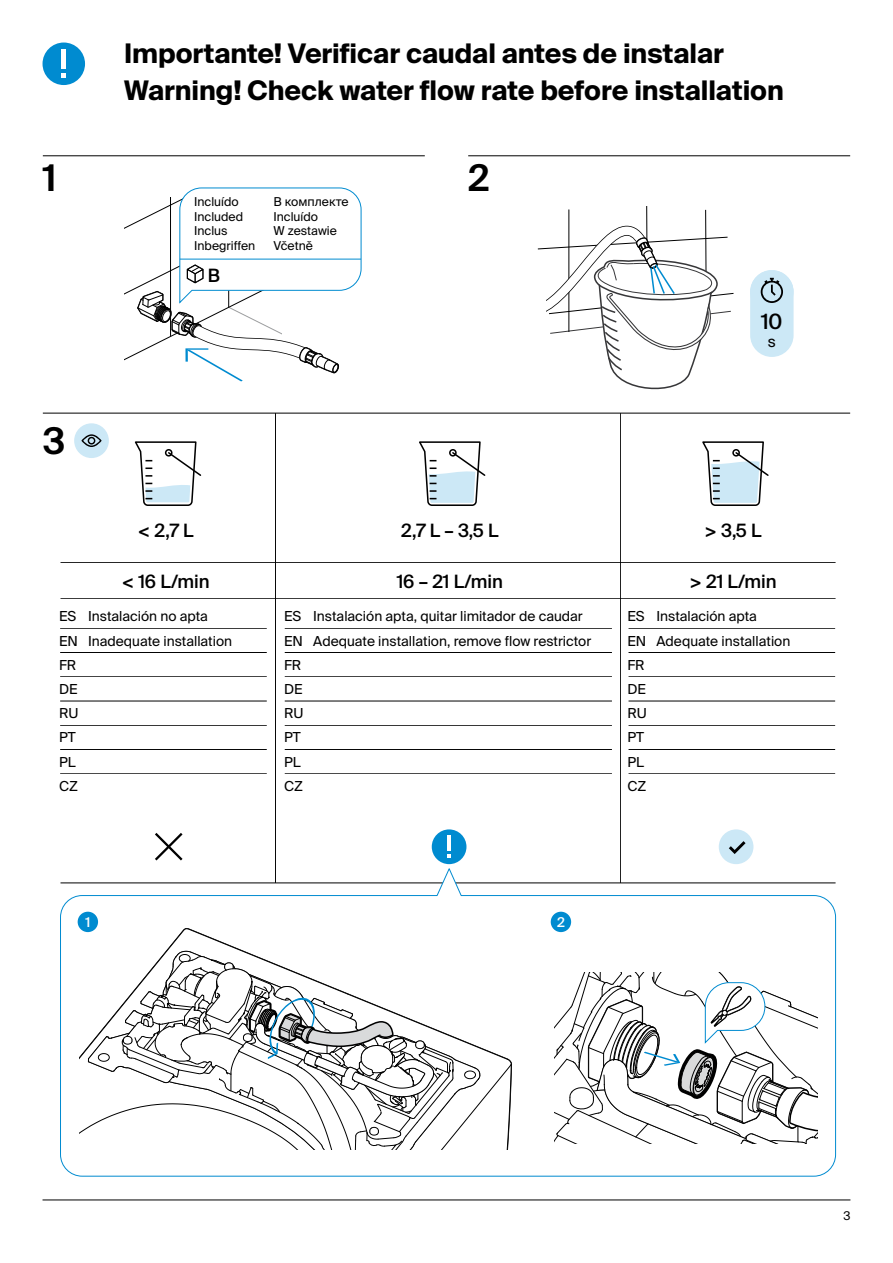
<style>
.page{position:relative;width:893px;height:1263px;background:#fff}
.page>*{position:absolute;margin:0;border:0;box-sizing:border-box;transform-origin:0 0}
.t1{font:600 36.75px "Suisse Intl";color:#000}
.t2{font:700 27px/36.6px "Suisse Intl";letter-spacing:-.005em;color:#000}
.t3{font:500 21px "Suisse Intl";color:#000}
.t4{font:500 18.3px "Suisse Intl";color:#000}
.t5{font:15.3px "Suisse Intl";color:#000}
.t6{font:13.8px/24.2px "Suisse Intl";color:#000}
.t7{font:500 13.5px "Suisse Intl";color:#fff}
.t8{font:12.3px/14.7px "Suisse Intl";color:#000}
.t9{font:12px "Suisse Intl";color:#000}
</style>
<div class="page">
<hr style="left:43px;top:413px;width:807px;height:1px;background:#000">
<hr style="left:61px;top:562px;width:775px;height:1px;background:#000">
<hr style="left:61px;top:598px;width:775px;height:1px;background:#000">
<svg style="left:60px;top:868px;width:776px;height:309px"></svg>
<svg style="left:134px;top:441px;width:68px;height:65px"></svg>
<svg style="left:419px;top:441px;width:67px;height:65px"></svg>
<svg style="left:702px;top:441px;width:67px;height:65px"></svg>
<svg style="left:80px;top:928px;width:432px;height:221px"></svg>
<hr style="left:43px;top:155px;width:382px;height:1px;background:#000">
<hr style="left:468px;top:155px;width:382px;height:1px;background:#000">
<svg style="left:538px;top:206px;width:196px;height:184px"></svg>
<div style="left:432px;top:829px;width:34px;height:35px;background:#008bd0;border-radius:50%"></div>
<svg style="left:447px;top:854px;width:4px;height:4px"></svg>
<hr style="left:447px;top:835px;width:4px;height:16px;background:#fff">
<svg style="left:155px;top:833px;width:28px;height:28px"></svg>
<hr style="left:275px;top:413px;width:1px;height:470px;background:#000">
<hr style="left:620px;top:413px;width:1px;height:470px;background:#000">
<hr style="left:60px;top:628px;width:207px;height:1px;background:#000">
<hr style="left:60px;top:652px;width:207px;height:1px;background:#000">
<hr style="left:60px;top:676px;width:207px;height:1px;background:#000">
<hr style="left:60px;top:701px;width:207px;height:1px;background:#000">
<hr style="left:60px;top:725px;width:207px;height:1px;background:#000">
<hr style="left:60px;top:749px;width:207px;height:1px;background:#000">
<hr style="left:60px;top:774px;width:207px;height:1px;background:#000">
<hr style="left:285px;top:628px;width:327px;height:1px;background:#000">
<hr style="left:285px;top:652px;width:327px;height:1px;background:#000">
<hr style="left:285px;top:676px;width:327px;height:1px;background:#000">
<hr style="left:285px;top:701px;width:327px;height:1px;background:#000">
<hr style="left:285px;top:725px;width:327px;height:1px;background:#000">
<hr style="left:285px;top:749px;width:327px;height:1px;background:#000">
<hr style="left:285px;top:774px;width:327px;height:1px;background:#000">
<div style="left:750px;top:270px;width:44px;height:87px;background:#cce8f6;border-radius:22px"></div>
<svg style="left:761px;top:278px;width:22px;height:25px"></svg>
<div style="left:74px;top:423px;width:35px;height:35px;background:#cce8f6;border-radius:50%"></div>
<svg style="left:81px;top:434px;width:21px;height:13px"></svg>
<hr style="left:628px;top:628px;width:207px;height:1px;background:#000">
<hr style="left:628px;top:652px;width:207px;height:1px;background:#000">
<hr style="left:628px;top:676px;width:207px;height:1px;background:#000">
<hr style="left:628px;top:701px;width:207px;height:1px;background:#000">
<hr style="left:628px;top:725px;width:207px;height:1px;background:#000">
<hr style="left:628px;top:749px;width:207px;height:1px;background:#000">
<hr style="left:628px;top:774px;width:207px;height:1px;background:#000">
<svg style="left:125px;top:187px;width:237px;height:194px"></svg>
<hr style="left:180px;top:259px;width:181px;height:1px;background:#008bd0">
<div style="left:78px;top:912px;width:20px;height:20px;background:#008bd0;border-radius:50%"></div>
<div style="left:551px;top:912px;width:20px;height:20px;background:#008bd0;border-radius:50%"></div>
<svg style="left:555px;top:973px;width:263px;height:172px"></svg>
<div style="left:719px;top:829px;width:34px;height:35px;background:#cce8f6;border-radius:50%"></div>
<svg style="left:729px;top:841px;width:16px;height:13px"></svg>
<div style="left:43px;top:43px;width:42px;height:42px;background:#008bd0;border-radius:50%"></div>
<svg style="left:61px;top:73px;width:5px;height:5px"></svg>
<div style="left:61px;top:50px;width:5px;height:19px;background:#fff"></div>
<hr style="left:43px;top:1199px;width:807px;height:1px;background:#000">
<h1 class="t1" style="left:43px;top:157px;width:15px">1</h1>
<h1 class="t1" style="left:43px;top:420px;width:24px">3</h1>
<h2 class="t2" style="left:124px;top:36px;width:661px">Importante! Verificar caudal antes de instalar<br>Warning! Check water flow rate before installation</h2>
<p class="t8" style="left:194px;top:194px;width:63px">Incluído<br>Included<br>Inclus<br>Inbegriffen</p>
<p class="t8" style="left:273px;top:194px;width:77px">В комплекте<br>Incluído<br>W zestawie<br>Včetně</p>
<h3 class="t4" style="left:208px;top:265px;width:14px">B</h3>
<h1 class="t1" style="left:468px;top:157px;width:23px">2</h1>
<h3 class="t3" style="left:761px;top:310px;width:23px">10</h3>
<p class="t5" style="left:768px;top:332px;width:10px">s</p>
<h3 class="t4" style="left:138px;top:520px;width:57px">&lt; 2,7 L</h3>
<h3 class="t4" style="left:401px;top:520px;width:99px">2,7 L – 3,5 L</h3>
<h3 class="t4" style="left:704px;top:520px;width:59px">&gt; 3,5 L</h3>
<h3 class="t4" style="left:122px;top:571px;width:89px">&lt; 16 L/min</h3>
<h3 class="t4" style="left:397px;top:571px;width:108px">16 – 21 L/min</h3>
<h3 class="t4" style="left:689px;top:571px;width:89px">&gt; 21 L/min</h3>
<p class="t6" style="left:59px;top:604px;width:175px">ES Instalación no apta<br>EN Inadequate installation<br>FR<br>DE<br>RU<br>PT<br>PL<br>CZ</p>
<p class="t6" style="left:284px;top:605px;width:309px">ES Instalación apta, quitar limitador de caudar<br>EN Adequate installation, remove flow restrictor<br>FR<br>DE<br>RU<br>PT<br>PL<br>CZ</p>
<p class="t6" style="left:627px;top:604px;width:164px">ES Instalación apta<br>EN Adequate installation<br>FR<br>DE<br>RU<br>PT<br>PL<br>CZ</p>
<p class="t7" style="left:85px;top:914px;width:6px">1</p>
<p class="t7" style="left:557px;top:914px;width:9px">2</p>
<p class="t9" style="left:843px;top:1209px;width:9px">3</p>
</div>
